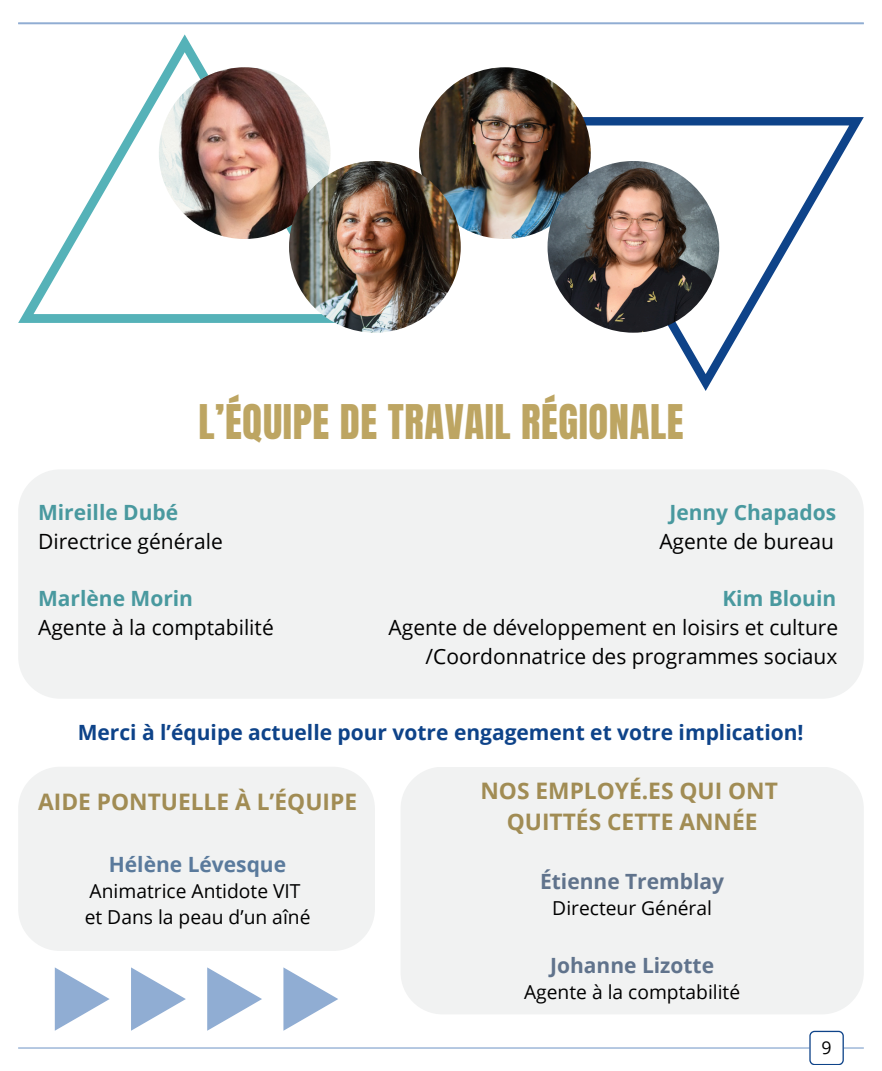
<style>
.page{position:relative;width:882px;height:1071px;background:#fff}
.page>*{position:absolute;margin:0;border:0;box-sizing:border-box;transform-origin:0 0}
.t1{font:40.6px "Anton";letter-spacing:.015em;color:#bda562}
.t2{font:700 22.75px/31.5px "Open Sans";color:#a18c54;text-align:center}
.t3{font:21px/28.9px "Open Sans";color:#000;text-align:right}
.t4{font:700 21px "Open Sans";color:#0e4389}
.t5{font:700 21px "Open Sans";color:#49999f}
.t6{font:700 21px "Open Sans";color:#60738c}
.t7{font:700 21px "Open Sans";color:#5a7a9c}
.t8{font:19.25px "Open Sans";color:#000}
.t9{font:17.68px "Open Sans";color:#000}
</style>
<div class="page">
<svg style="left:18px;top:34px;width:333px;height:289px"></svg>
<svg style="left:548px;top:117px;width:316px;height:274px"></svg>
<hr style="left:18px;top:22px;width:846px;height:2px;background:#90add3">
<img style="left:419px;top:67px;width:172px;height:172px;border-radius:50%">
<img style="left:548px;top:161px;width:171px;height:172px;border-radius:50%">
<img style="left:159px;top:67px;width:172px;height:172px;border-radius:50%">
<img style="left:289px;top:161px;width:172px;height:172px;border-radius:50%">
<div style="left:18px;top:767px;width:357px;height:184px;background:#f1f2f2;border-radius:42px"></div>
<div style="left:18px;top:469px;width:846px;height:230px;background:#f1f2f2;border-radius:42px"></div>
<div style="left:401px;top:767px;width:463px;height:247px;background:#f1f2f2;border-radius:42px"></div>
<svg style="left:283px;top:967px;width:55px;height:63px"></svg>
<svg style="left:207px;top:967px;width:55px;height:63px"></svg>
<svg style="left:131px;top:967px;width:55px;height:63px"></svg>
<svg style="left:55px;top:967px;width:55px;height:63px"></svg>
<hr style="left:18px;top:1047px;width:846px;height:2px;background:#90add3">
<svg style="left:809px;top:1031px;width:35px;height:34px"></svg>
<svg style="left:809px;top:1031px;width:34px;height:34px"></svg>
<p class="t1" style="left:198px;top:393px;width:487px">L’ÉQUIPE DE TRAVAIL RÉGIONALE</p>
<p class="t5" style="left:38px;top:497px;width:142px">Mireille Dubé</p>
<p class="t5" style="left:669px;top:497px;width:168px">Jenny Chapados</p>
<p class="t3" style="left:38px;top:526px;width:186px">Directrice générale</p>
<p class="t3" style="left:659px;top:526px;width:176px">Agente de bureau</p>
<p class="t5" style="left:38px;top:584px;width:156px">Marlène Morin</p>
<p class="t5" style="left:722px;top:584px;width:115px">Kim Blouin</p>
<h1 class="t3" style="left:38px;top:613px;width:237px">Agente à la comptabilité</h1>
<h1 class="t3" style="left:389px;top:613px;width:451px">Agente de développement en loisirs et culture /Coordonnatrice des programmes sociaux</h1>
<p class="t4" style="left:78px;top:718px;width:727px">Merci à l’équipe actuelle pour votre engagement et votre implication!</p>
<p class="t2" style="left:480px;top:774px;width:299px">NOS EMPLOYÉ.ES QUI ONT<br>QUITTÉS CETTE ANNÉE</p>
<p class="t6" style="left:540px;top:867px;width:186px">Étienne Tremblay</p>
<p class="t8" style="left:552px;top:895px;width:161px">Directeur Général</p>
<p class="t2" style="left:38px;top:786px;width:320px">AIDE PONTUELLE À L’ÉQUIPE</p>
<h4 class="t7" style="left:109px;top:849px;width:179px">Hélène Lévesque</h4>
<h3 class="t8" style="left:90px;top:878px;width:212px">Animatrice Antidote VIT</h3>
<h2 class="t8" style="left:85px;top:904px;width:227px">et Dans la peau d’un aîné</h2>
<h2 class="t6" style="left:550px;top:951px;width:165px">Johanne Lizotte</h2>
<p class="t8" style="left:524px;top:979px;width:218px">Agente à la comptabilité</p>
<p class="t9" style="left:822px;top:1035px;width:12px">9</p>
</div>
